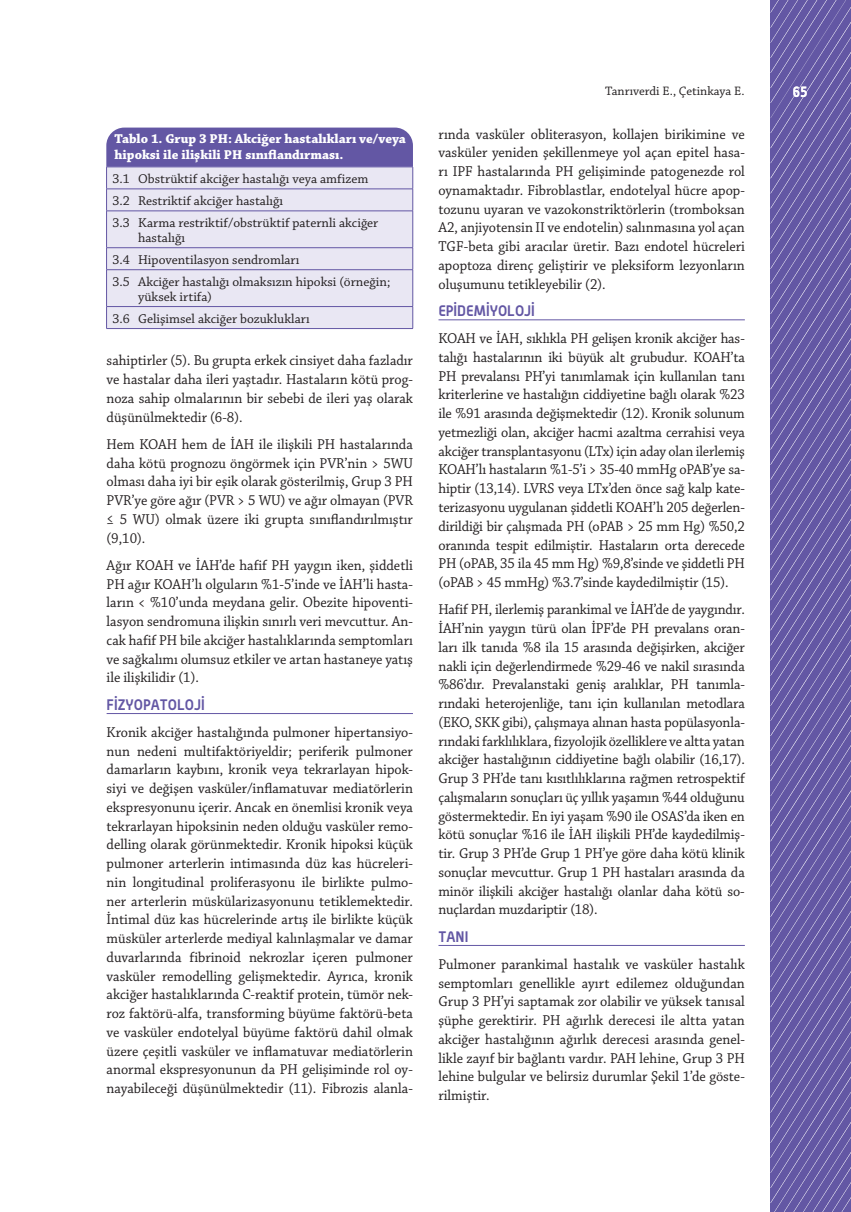
<style>
.page{position:relative;width:851px;height:1212px;background:#fff}
.page>*{position:absolute;margin:0;border:0;box-sizing:border-box;transform-origin:0 0}
.t1{font:15px/18.8px "Chaparral Pro";color:#231f20;text-align:justify;scale:.95 1}
.t2{font:700 15px "Alwyn OT";color:#6357a4;scale:.95 1}
.t3{font:700 15px "Alwyn OT";color:#fff;scale:.85 1}
.t4{font:13.5px/22px "Chaparral Pro";color:#231f20}
.t5{font:700 13.5px/16.2px "Chaparral Pro";color:#fff}
.t6{font:12.9px "Chaparral Pro";color:#231f20}
</style>
<div class="page">
<svg style="left:770px;top:0;width:80px;height:1212px;background:#6b60a8"></svg>
<hr style="left:107px;top:713px;width:306px;height:1px;background:#6357a4">
<hr style="left:438px;top:319px;width:306px;height:1px;background:#6357a4">
<hr style="left:438px;top:945px;width:306px;height:1px;background:#6357a4">
<div style="left:107px;top:212px;width:305px;height:116px;background:#e9e7f3"></div>
<hr style="left:106px;top:211px;width:307px;height:1px;background:#6357a4">
<hr style="left:106px;top:211px;width:1px;height:36px;background:#6357a4">
<hr style="left:412px;top:211px;width:1px;height:36px;background:#6357a4">
<hr style="left:106px;top:247px;width:307px;height:1px;background:#6357a4">
<svg style="left:106px;top:248px;width:1px;height:21px"></svg>
<svg style="left:412px;top:248px;width:1px;height:21px"></svg>
<hr style="left:106px;top:269px;width:307px;height:1px;background:#6357a4">
<hr style="left:106px;top:270px;width:1px;height:36px;background:#6357a4">
<hr style="left:412px;top:270px;width:1px;height:36px;background:#6357a4">
<hr style="left:106px;top:306px;width:307px;height:1px;background:#6357a4">
<svg style="left:106px;top:307px;width:1px;height:21px"></svg>
<svg style="left:412px;top:307px;width:1px;height:21px"></svg>
<hr style="left:106px;top:328px;width:307px;height:1px;background:#6357a4">
<svg style="left:106px;top:128px;width:307px;height:83px;background:#a7a0cc"></svg>
<p class="t5" style="left:114px;top:131px;width:293px">Tablo 1. Grup 3 PH: Akciğer hastalıkları ve/veya hipoksi ile ilişkili PH sınıflandırması.</p>
<p class="t4" style="left:112px;top:168px;width:267px">3.1 Obstrüktif akciğer hastalığı veya amfizem<br>3.2 Restriktif akciğer hastalığı<br>3.3 Karma restriktif/obstrüktif paternli akciğer</p>
<p class="t4" style="left:112px;top:227px;width:279px;text-indent:26px">hastalığı<br>3.4 Hipoventilasyon sendromları<br>3.5 Akciğer hastalığı olmaksızın hipoksi (örneğin;</p>
<p class="t4" style="left:112px;top:286px;width:198px;text-indent:26px">yüksek irtifa)<br>3.6 Gelişimsel akciğer bozuklukları</p>
<p class="t1" style="left:107px;top:352px;width:324px">sahiptirler (5). Bu grupta erkek cinsiyet daha fazladır ve hastalar daha ileri yaştadır. Hastaların kötü prog&shy;noza sahip olmalarının bir sebebi de ileri yaş olarak düşünülmektedir (6-8).</p>
<p class="t1" style="left:107px;top:435px;width:324px">Hem KOAH hem de İAH ile ilişkili PH hastalarında daha kötü prognozu öngörmek için PVR’nin &gt; 5WU olması daha iyi bir eşik olarak gösterilmiş, Grup 3 PH PVR’ye göre ağır (PVR &gt; 5 WU) ve ağır olmayan (PVR ≤ 5 WU) olmak üzere iki grupta sınıflandırılmıştır (9,10).</p>
<p class="t1" style="left:107px;top:556px;width:324px">Ağır KOAH ve İAH’de hafif PH yaygın iken, şiddetli PH ağır KOAH’lı olguların %1-5’inde ve İAH’li hasta&shy;ların &lt; %10’unda meydana gelir. Obezite hipoventi&shy;lasyon sendromuna ilişkin sınırlı veri mevcuttur. An&shy;cak hafif PH bile akciğer hastalıklarında semptomları ve sağkalımı olumsuz etkiler ve artan hastaneye yatış ile ilişkilidir (1).</p>
<p class="t2" style="left:107px;top:695px;width:105px">FİZYOPATOLOJİ</p>
<p class="t1" style="left:107px;top:723px;width:324px">Kronik akciğer hastalığında pulmoner hipertansiyo&shy;nun nedeni multifaktöriyeldir; periferik pulmoner damarların kaybını, kronik veya tekrarlayan hipok&shy;siyi ve değişen vasküler/inflamatuvar mediatörlerin ekspresyonunu içerir. Ancak en önemlisi kronik veya tekrarlayan hipoksinin neden olduğu vasküler remo&shy;delling olarak görünmektedir. Kronik hipoksi küçük pulmoner arterlerin intimasında düz kas hücreleri&shy;nin longitudinal proliferasyonu ile birlikte pulmo&shy;ner arterlerin müskülarizasyonunu tetiklemektedir.<br>İntimal düz kas hücrelerinde artış ile birlikte küçük müsküler arterlerde mediyal kalınlaşmalar ve damar duvarlarında fibrinoid nekrozlar içeren pulmoner vasküler remodelling gelişmektedir. Ayrıca, kronik akciğer hastalıklarında C-reaktif protein, tümör nek&shy;roz faktörü-alfa, transforming büyüme faktörü-beta ve vasküler endotelyal büyüme faktörü dahil olmak üzere çeşitli vasküler ve inflamatuvar mediatörlerin anormal ekspresyonunun da PH gelişiminde rol oy&shy;nayabileceği düşünülmektedir (11). Fibrozis alanla-</p>
<p class="t6" style="left:605px;top:83px;width:141px">Tanrıverdi E., Çetinkaya E.</p>
<p class="t3" style="left:792px;top:82px;width:19px">65</p>
<p class="t1" style="left:438px;top:125px;width:324px">rında vasküler obliterasyon, kollajen birikimine ve vasküler yeniden şekillenmeye yol açan epitel hasa&shy;rı IPF hastalarında PH gelişiminde patogenezde rol oynamaktadır. Fibroblastlar, endotelyal hücre apop&shy;tozunu uyaran ve vazokonstriktörlerin (tromboksan A2, anjiyotensin II ve endotelin) salınmasına yol açan TGF-beta gibi aracılar üretir. Bazı endotel hücreleri apoptoza direnç geliştirir ve pleksiform lezyonların oluşumunu tetikleyebilir (2).</p>
<p class="t2" style="left:438px;top:301px;width:103px">EPİDEMİYOLOJİ</p>
<p class="t1" style="left:438px;top:330px;width:324px">KOAH ve İAH, sıklıkla PH gelişen kronik akciğer has&shy;talığı hastalarının iki büyük alt grubudur. KOAH’ta PH prevalansı PH’yi tanımlamak için kullanılan tanı kriterlerine ve hastalığın ciddiyetine bağlı olarak %23 ile %91 arasında değişmektedir (12). Kronik solunum yetmezliği olan, akciğer hacmi azaltma cerrahisi veya akciğer transplantasyonu (LTx) için aday olan ilerlemiş KOAH’lı hastaların %1-5’i &gt; 35-40 mmHg oPAB’ye sa&shy;hiptir (13,14). LVRS veya LTx’den önce sağ kalp kate&shy;terizasyonu uygulanan şiddetli KOAH’lı 205 değerlen&shy;dirildiği bir çalışmada PH (oPAB &gt; 25 mm Hg) %50,2 oranında tespit edilmiştir. Hastaların orta derecede PH (oPAB, 35 ila 45 mm Hg) %9,8’sinde ve şiddetli PH (oPAB &gt; 45 mmHg) %3.7’sinde kaydedilmiştir (15).</p>
<p class="t1" style="left:438px;top:601px;width:324px">Hafif PH, ilerlemiş parankimal ve İAH’de de yaygındır.<br>İAH’nin yaygın türü olan İPF’de PH prevalans oran&shy;ları ilk tanıda %8 ila 15 arasında değişirken, akciğer nakli için değerlendirmede %29-46 ve nakil sırasında %86’dır. Prevalanstaki geniş aralıklar, PH tanımla&shy;rındaki heterojenliğe, tanı için kullanılan metodlara (EKO, SKK gibi), çalışmaya alınan hasta popülasyonla&shy;rındaki farklılıklara, fizyolojik özelliklere ve altta yatan akciğer hastalığının ciddiyetine bağlı olabilir (16,17).<br>Grup 3 PH’de tanı kısıtlılıklarına rağmen retrospektif çalışmaların sonuçları üç yıllık yaşamın %44 olduğunu göstermektedir. En iyi yaşam %90 ile OSAS’da iken en kötü sonuçlar %16 ile İAH ilişkili PH’de kaydedilmiş&shy;tir. Grup 3 PH’de Grup 1 PH’ye göre daha kötü klinik sonuçlar mevcuttur. Grup 1 PH hastaları arasında da minör ilişkili akciğer hastalığı olanlar daha kötü so&shy;nuçlardan muzdariptir (18).</p>
<p class="t2" style="left:438px;top:927px;width:33px">TANI</p>
<p class="t1" style="left:438px;top:955px;width:324px">Pulmoner parankimal hastalık ve vasküler hastalık semptomları genellikle ayırt edilemez olduğundan Grup 3 PH’yi saptamak zor olabilir ve yüksek tanısal şüphe gerektirir. PH ağırlık derecesi ile altta yatan akciğer hastalığının ağırlık derecesi arasında genel&shy;likle zayıf bir bağlantı vardır. PAH lehine, Grup 3 PH lehine bulgular ve belirsiz durumlar Şekil 1’de göste&shy;rilmiştir.</p>
</div>
